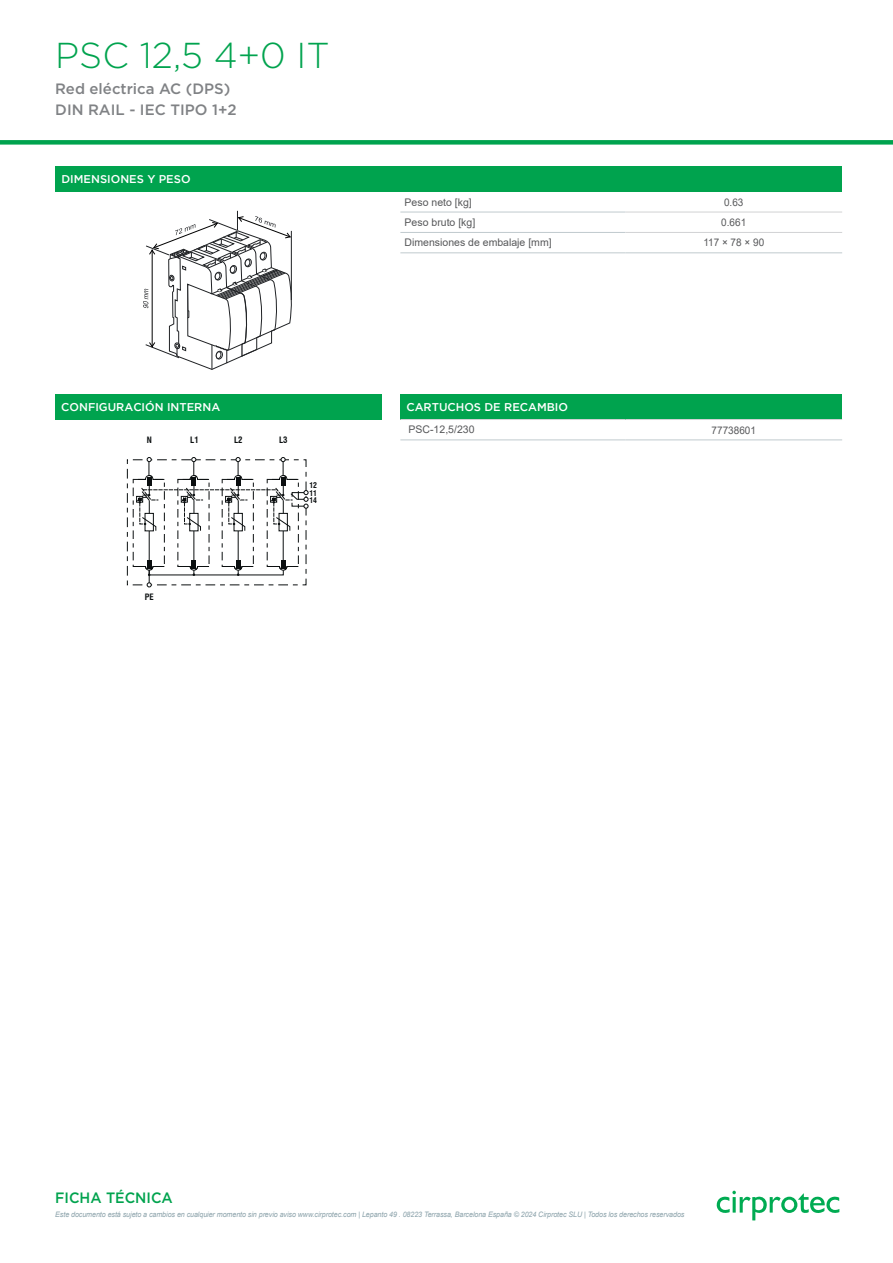
<style>
.page{position:relative;width:893px;height:1263px;background:#fff}
.page>*{position:absolute;margin:0;border:0;box-sizing:border-box;transform-origin:0 0}
.t1{font:300 36px "Gotham";color:#00a34e}
.t2{font:500 15px/21.3px "Gotham";color:#808285}
.t3{font:500 15px "Gotham";color:#00a34e;scale:.95 1}
.t4{font:500 11.25px "Gotham";color:#fff}
.t5{font:10.5px "Arial";color:#57585a}
.t6{font:10.5px "Arial";color:#57585a;scale:.95 1}
.t7{font:700 condensed 8.55px "Swiss 721 BT";color:#0b0f10}
.t8{font:700 condensed 7.65px/7.5px "Swiss 721 BT";color:#0b0f10;text-align:justify}
.t9{font:italic 7.5px "Arial";letter-spacing:-.01em;color:#8ba2aa;scale:.95 1}
</style>
<div class="page">
<svg style="left:143px;top:211px;width:149px;height:159px"></svg>
<div style="left:216px;top:351px;width:5px;height:8px;border:1px solid #202225;border-radius:50%"></div>
<hr style="left:400px;top:212px;width:225px;height:1px;background:#c0cace">
<hr style="left:400px;top:232px;width:225px;height:1px;background:#c0cace">
<hr style="left:625px;top:212px;width:217px;height:1px;background:#d1d2d4">
<hr style="left:400px;top:252px;width:225px;height:1px;background:#c0cace">
<hr style="left:625px;top:232px;width:217px;height:1px;background:#d1d2d4">
<hr style="left:625px;top:252px;width:217px;height:1px;background:#c0cace">
<div style="left:55px;top:166px;width:787px;height:26px;background:#00a34e"></div>
<svg style="left:126px;top:457px;width:183px;height:131px"></svg>
<div style="left:55px;top:394px;width:327px;height:26px;background:#00a34e"></div>
<div style="left:400px;top:394px;width:442px;height:25px;background:#00a34e"></div>
<hr style="left:400px;top:439px;width:225px;height:1px;background:#c0cace">
<hr style="left:625px;top:439px;width:217px;height:1px;background:#c0cace">
<hr style="left:400px;top:419px;width:225px;height:1px;background:#d1d2d4">
<hr style="left:625px;top:419px;width:217px;height:1px;background:#d1d2d4">
<div style="left:0;top:140px;width:893px;height:5px;background:#00a34e"></div>
<svg style="left:717px;top:1191px;width:122px;height:29px"></svg>
<h1 class="t1" style="left:55px;top:33px;width:276px">PSC 12,5 4+0 IT</h1>
<h2 class="t2" style="left:55px;top:77px;width:183px">Red eléctrica AC (DPS)<br>DIN RAIL - IEC TIPO 1+2</h2>
<h3 class="t4" style="left:61px;top:172px;width:131px">DIMENSIONES Y PESO</h3>
<h3 class="t5" style="left:405px;top:195px;width:69px">Peso neto [kg]</h3>
<h3 class="t6" style="left:724px;top:195px;width:22px">0.63</h3>
<h3 class="t5" style="left:405px;top:215px;width:72px">Peso bruto [kg]</h3>
<h3 class="t6" style="left:721px;top:215px;width:28px">0.661</h3>
<h3 class="t5" style="left:405px;top:236px;width:149px">Dimensiones de embalaje [mm]</h3>
<h3 class="t6" style="left:703px;top:236px;width:66px">117 × 78 × 90</h3>
<h3 class="t4" style="left:61px;top:401px;width:160px">CONFIGURACIÓN INTERNA</h3>
<h3 class="t4" style="left:406px;top:401px;width:163px">CARTUCHOS DE RECAMBIO</h3>
<p class="t7" style="left:147px;top:435px;width:7px">N</p>
<p class="t7" style="left:145px;top:592px;width:10px">PE</p>
<p class="t7" style="left:190px;top:435px;width:10px">L1</p>
<p class="t7" style="left:234px;top:435px;width:10px">L2</p>
<p class="t7" style="left:279px;top:435px;width:10px">L3</p>
<p class="t8" style="left:309px;top:482px;width:9px">12<br>11<br>14</p>
<h3 class="t5" style="left:409px;top:422px;width:67px">PSC-12,5/230</h3>
<h3 class="t6" style="left:712px;top:423px;width:48px">77738601</h3>
<h2 class="t3" style="left:55px;top:1187px;width:125px">FICHA TÉCNICA</h2>
<p class="t9" style="left:55px;top:1210px;width:664px">Este documento está sujeto a cambios en cualquier momento sin previo aviso www.cirprotec.com | Lepanto 49 . 08223 Terrassa, Barcelona España © 2024 Cirprotec SLU | Todos los derechos reservados</p>
</div>
